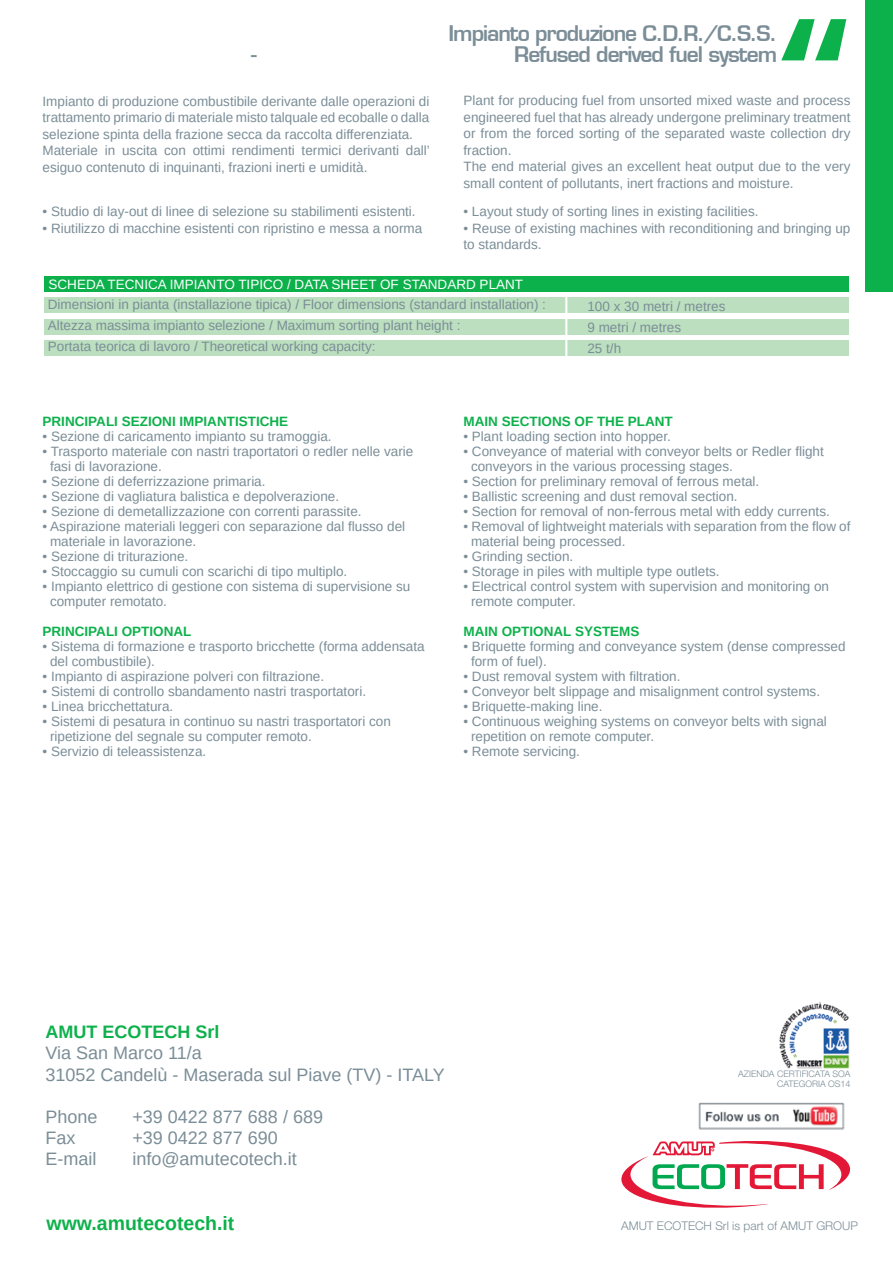
<style>
.page{position:relative;width:893px;height:1263px;background:#fff}
.page>*{position:absolute;margin:0;border:0;box-sizing:border-box;transform-origin:0 0}
.t1{font:600 21px "Eurostile";letter-spacing:-.05em;color:#7b8d97}
.t2{font:700 19.5px "Liberation Sans";color:#0db14b}
.t3{font:18px/21px "Liberation Sans";color:#7b8d97}
.t4{font:700 18px "Liberation Sans";color:#0db14b}
.t5{font:13.5px/15px "Liberation Sans";color:#7b8d97}
.t6{font:700 13.5px "Liberation Sans";color:#0db14b}
.t7{font:13.5px "Liberation Sans";color:#fff}
.t8{font:300 12px "Helvetica Neue LT Std";color:#7b8d97}
.t9{font:300 9px/10.5px "Helvetica Neue LT Std";color:#7b8d97;text-align:right}
</style>
<div class="page">
<div style="left:44px;top:297px;width:805px;height:16px;background:#bcdfbf"></div>
<div style="left:44px;top:340px;width:805px;height:16px;background:#bcdfbf"></div>
<div style="left:44px;top:319px;width:805px;height:16px;background:#bcdfbf"></div>
<div style="left:865px;top:0;width:28px;height:291px;background:#0db14b"></div>
<div style="left:44px;top:276px;width:805px;height:16px;background:#0db14b"></div>
<div style="left:565px;top:297px;width:2px;height:101px;border:2px solid #fff"></div>
<img style="left:698px;top:1102px;width:147px;height:28px">
<svg style="left:621px;top:1141px;width:230px;height:67px"></svg>
<img style="left:779px;top:1002px;width:71px;height:67px">
<svg style="left:781px;top:19px;width:65px;height:41px"></svg>
<h1 class="t1" style="left:449px;top:21px;width:330px">Impianto produzione C.D.R./C.S.S.</h1>
<h1 class="t1" style="left:251px;top:42px;width:7px">-</h1>
<h1 class="t1" style="left:514px;top:42px;width:264px">Refused derived fuel system</h1>
<p class="t5" style="left:43px;top:93px;width:389px;line-height:16.5px">Impianto di produzione combustibile derivante dalle operazioni di trattamento primario di materiale misto talquale ed ecoballe o dalla selezione spinta della frazione secca da raccolta differenziata.<br>Materiale in uscita con ottimi rendimenti termici derivanti dall’ esiguo contenuto di inquinanti, frazioni inerti e umidità.</p>
<p class="t5" style="left:463px;top:93px;width:388px;line-height:16.5px">Plant for producing fuel from unsorted mixed waste and process engineered fuel that has already undergone preliminary treatment or from the forced sorting of the separated waste collection dry fraction.<br>The end material gives an excellent heat output due to the very small content of pollutants, inert fractions and moisture.</p>
<p class="t5" style="left:43px;top:204px;width:375px">• Studio di lay-out di linee di selezione su stabilimenti esistenti.</p>
<p class="t5" style="left:43px;top:220px;width:381px">• Riutilizzo di macchine esistenti con ripristino e messa a norma</p>
<p class="t5" style="left:463px;top:204px;width:297px">• Layout study of sorting lines in existing facilities.</p>
<p class="t5" style="left:463px;top:220px;width:388px;line-height:16.5px">• Reuse of existing machines with reconditioning and bringing up to standards.</p>
<p class="t7" style="left:49px;top:276px;width:476px">SCHEDA TECNICA IMPIANTO TIPICO / DATA SHEET OF STANDARD PLANT</p>
<p class="t5" style="left:48px;top:294px;width:500px;line-height:21px">Dimensioni in pianta (installazione tipica) / Floor dimensions (standard installation) :<br>Altezza massima impianto selezione / Maximum sorting plant height :<br>Portata teorica di lavoro / Theoretical working capacity:</p>
<p class="t5" style="left:587px;top:296px;width:140px;line-height:21px">100 x 30 metri / metres<br>9 metri / metres<br>25 t/h</p>
<p class="t6" style="left:43px;top:412px;width:247px">PRINCIPALI SEZIONI IMPIANTISTICHE</p>
<p class="t5" style="left:43px;top:429px;width:291px">• Sezione di caricamento impianto su tramoggia.</p>
<p class="t5" style="left:50px;top:444px;width:365px;text-indent:-8px">• Trasporto materiale con nastri traportatori o redler nelle varie fasi di lavorazione.</p>
<p class="t5" style="left:43px;top:474px;width:225px">• Sezione di deferrizzazione primaria.</p>
<p class="t5" style="left:43px;top:489px;width:298px">• Sezione di vagliatura balistica e depolverazione.</p>
<p class="t5" style="left:43px;top:504px;width:321px">• Sezione di demetallizzazione con correnti parassite.</p>
<p class="t5" style="left:50px;top:519px;width:357px;text-indent:-8px">• Aspirazione materiali leggeri con separazione dal flusso del materiale in lavorazione.</p>
<p class="t5" style="left:43px;top:549px;width:147px">• Sezione di triturazione.</p>
<p class="t5" style="left:43px;top:564px;width:306px">• Stoccaggio su cumuli con scarichi di tipo multiplo.</p>
<p class="t5" style="left:50px;top:579px;width:362px;text-indent:-8px">• Impianto elettrico di gestione con sistema di supervisione su computer remotato.</p>
<p class="t6" style="left:43px;top:622px;width:151px">PRINCIPALI OPTIONAL</p>
<p class="t5" style="left:50px;top:639px;width:376px;text-indent:-8px">• Sistema di formazione e trasporto bricchette (forma addensata del combustibile).</p>
<p class="t5" style="left:43px;top:669px;width:283px">• Impianto di aspirazione polveri con filtrazione.</p>
<p class="t5" style="left:43px;top:684px;width:325px">• Sistemi di controllo sbandamento nastri trasportatori.</p>
<p class="t5" style="left:43px;top:699px;width:132px">• Linea bricchettatura.</p>
<p class="t5" style="left:50px;top:714px;width:342px;text-indent:-8px">• Sistemi di pesatura in continuo su nastri trasportatori con ripetizione del segnale su computer remoto.</p>
<p class="t5" style="left:43px;top:744px;width:165px">• Servizio di teleassistenza.</p>
<p class="t6" style="left:463px;top:412px;width:211px">MAIN SECTIONS OF THE PLANT</p>
<p class="t5" style="left:463px;top:429px;width:209px">• Plant loading section into hopper.</p>
<p class="t5" style="left:471px;top:444px;width:354px;text-indent:-8px">• Conveyance of material with conveyor belts or Redler flight conveyors in the various processing stages.</p>
<p class="t5" style="left:463px;top:474px;width:297px">• Section for preliminary removal of ferrous metal.</p>
<p class="t5" style="left:463px;top:489px;width:276px">• Ballistic screening and dust removal section.</p>
<p class="t5" style="left:463px;top:504px;width:368px">• Section for removal of non-ferrous metal with eddy currents.</p>
<p class="t5" style="left:471px;top:519px;width:381px;text-indent:-8px">• Removal of lightweight materials with separation from the flow of material being processed.</p>
<p class="t5" style="left:463px;top:549px;width:111px">• Grinding section.</p>
<p class="t5" style="left:463px;top:564px;width:258px">• Storage in piles with multiple type outlets.</p>
<p class="t5" style="left:471px;top:579px;width:360px;text-indent:-8px">• Electrical control system with supervision and monitoring on remote computer.</p>
<p class="t6" style="left:463px;top:622px;width:178px">MAIN OPTIONAL SYSTEMS</p>
<p class="t5" style="left:471px;top:639px;width:376px;text-indent:-8px">• Briquette forming and conveyance system (dense compressed form of fuel).</p>
<p class="t5" style="left:463px;top:669px;width:219px">• Dust removal system with filtration.</p>
<p class="t5" style="left:463px;top:684px;width:358px">• Conveyor belt slippage and misalignment control systems.</p>
<p class="t5" style="left:463px;top:699px;width:141px">• Briquette-making line.</p>
<p class="t5" style="left:471px;top:714px;width:357px;text-indent:-8px">• Continuous weighing systems on conveyor belts with signal repetition on remote computer.</p>
<p class="t5" style="left:463px;top:744px;width:118px">• Remote servicing.</p>
<h3 class="t4" style="left:45px;top:1020px;width:176px">AMUT ECOTECH Srl</h3>
<h3 class="t3" style="left:45px;top:1043px;width:401px">Via San Marco 11/a<br>31052 Candelù - Maserada sul Piave (TV) - ITALY</h3>
<h3 class="t3" style="left:45px;top:1106px;width:54px">Phone</h3>
<h3 class="t3" style="left:132px;top:1106px;width:192px">+39 0422 877 688 / 689</h3>
<h3 class="t3" style="left:45px;top:1127px;width:32px">Fax</h3>
<h3 class="t3" style="left:132px;top:1127px;width:147px">+39 0422 877 690</h3>
<h3 class="t3" style="left:45px;top:1148px;width:52px">E-mail</h3>
<h3 class="t3" style="left:132px;top:1148px;width:166px">info@amutecotech.it</h3>
<p class="t9" style="left:738px;top:1068px;width:114px">AZIENDA CERTIFICATA SOA<br>CATEGORIA OS14</p>
<h2 class="t2" style="left:47px;top:1210px;width:189px">www.amutecotech.it</h2>
<p class="t8" style="left:621px;top:1218px;width:238px">AMUT ECOTECH Srl is part of AMUT GROUP</p>
</div>
